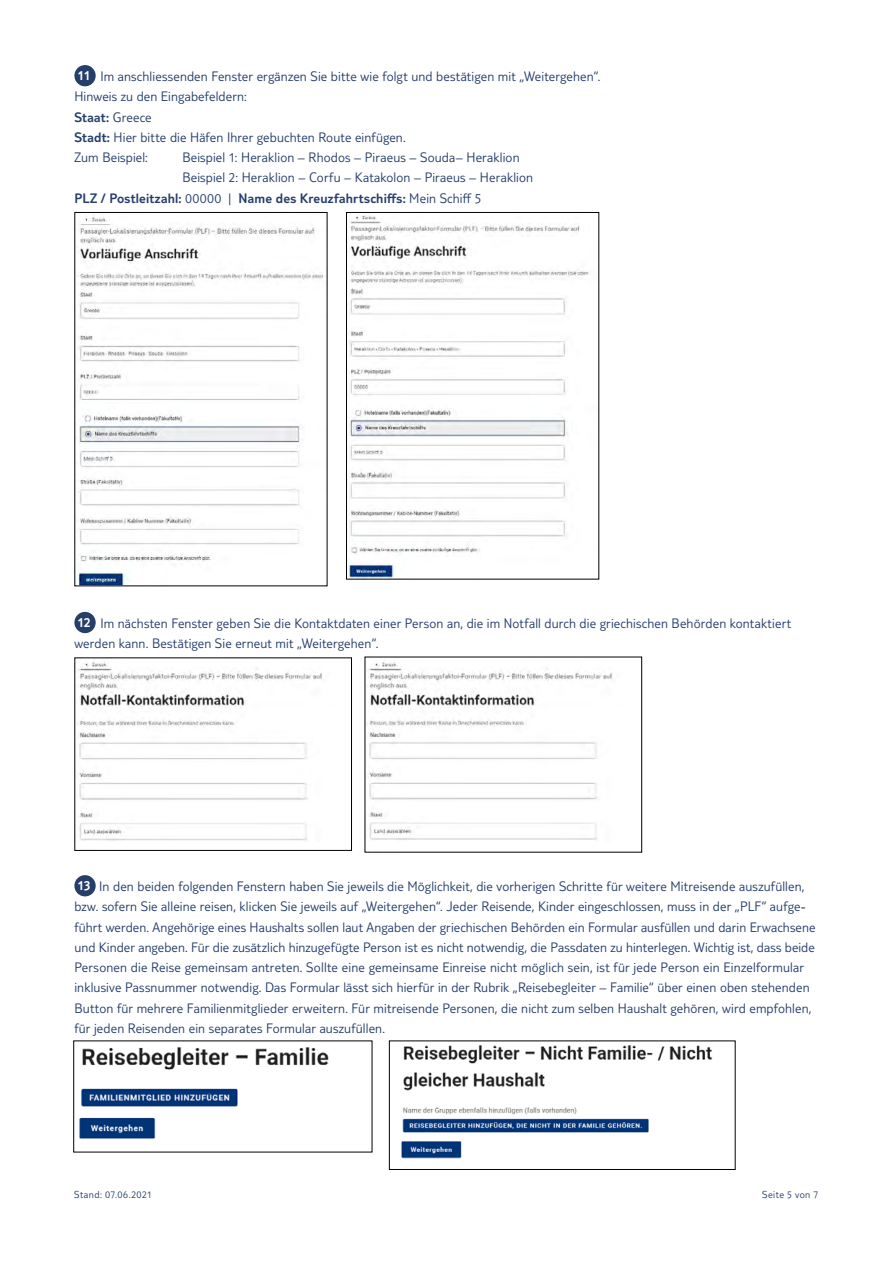
<style>
.page{position:relative;width:893px;height:1263px;background:#fff}
.page>*{position:absolute;margin:0;border:0;box-sizing:border-box;transform-origin:0 0}
.t1{font:300 14.25px/20.2px "TUI Type";letter-spacing:.01em;color:#253e6a}
.t2{font:300 14.25px "TUI Type";letter-spacing:.015em;color:#253e6a}
.t3{font:300 10.5px "TUI Type";letter-spacing:.035em;color:#253e6a}
.s1{color:#fff}
.s2{font-style:inherit}
</style>
<div class="page">
<div style="left:74px;top:65px;width:22px;height:21px;background:#253e6a;border-radius:50%"></div>
<div style="left:74px;top:612px;width:22px;height:21px;background:#253e6a;border-radius:50%"></div>
<div style="left:74px;top:875px;width:22px;height:21px;background:#253e6a;border-radius:50%"></div>
<img style="left:76px;top:215px;width:247px;height:369px">
<img style="left:348px;top:215px;width:241px;height:362px">
<div style="left:346px;top:212px;width:253px;height:367px;border:1px solid #000"></div>
<img style="left:77px;top:661px;width:245px;height:180px">
<div style="left:74px;top:657px;width:278px;height:194px;border:1px solid #000"></div>
<img style="left:367px;top:661px;width:245px;height:179px">
<img style="left:79px;top:1047px;width:250px;height:92px">
<img style="left:401px;top:1045px;width:312px;height:114px">
<div style="left:389px;top:1041px;width:346px;height:129px;border:1px solid #000"></div>
<p class="t1" style="left:74px;top:66px;width:528px"><span class="s1">11</span> Im anschliessenden Fenster ergänzen Sie bitte wie folgt und bestätigen mit „Weitergehen“.<br>Hinweis zu den Eingabefeldern:<br><span class="s2">Staat:</span> Greece<br><span class="s2">Stadt:</span> Hier bitte die Häfen Ihrer gebuchten Route einfügen.<br>Zum Beispiel:</p>
<p class="t1" style="left:182px;top:147px;width:339px">Beispiel 1: Heraklion – Rhodos – Piraeus – Souda– Heraklion</p>
<p class="t1" style="left:182px;top:167px;width:352px">Beispiel 2: Heraklion – Corfu – Katakolon – Piraeus – Heraklion</p>
<p class="t2" style="left:74px;top:190px;width:409px">PLZ / Postleitzahl: <span class="s2">00000 |</span> Name des Kreuzfahrtschiffs: <span class="s2">Mein Schiff 5</span></p>
<p class="t1" style="left:74px;top:613px;width:718px"><span class="s1">12</span> Im nächsten Fenster geben Sie die Kontaktdaten einer Person an, die im Notfall durch die griechischen Behörden kontaktiert werden kann. Bestätigen Sie erneut mit „Weitergehen“.</p>
<p class="t1" style="left:74px;top:876px;width:743px"><span class="s1">13</span> In den beiden folgenden Fenstern haben Sie jeweils die Möglichkeit, die vorherigen Schritte für weitere Mitreisende auszufüllen, bzw. sofern Sie alleine reisen, klicken Sie jeweils auf „Weitergehen“. Jeder Reisende, Kinder eingeschlossen, muss in der „PLF“ aufge&shy;führt werden. Angehörige eines Haushalts sollen laut Angaben der griechischen Behörden ein Formular ausfüllen und darin Erwachsene und Kinder angeben. Für die zusätzlich hinzugefügte Person ist es nicht notwendig, die Passdaten zu hinterlegen. Wichtig ist, dass beide Personen die Reise gemeinsam antreten. Sollte eine gemeinsame Einreise nicht möglich sein, ist für jede Person ein Einzelformular inklusive Passnummer notwendig. Das Formular lässt sich hierfür in der Rubrik „Reisebegleiter – Familie“ über einen oben stehenden Button für mehrere Familienmitglieder erweitern. Für mitreisende Personen, die nicht zum selben Haushalt gehören, wird empfohlen, für jeden Reisenden ein separates Formular auszufüllen.</p>
<p class="t3" style="left:74px;top:1188px;width:79px">Stand: 07.06.2021</p>
<p class="t3" style="left:762px;top:1188px;width:58px">Seite 5 von 7</p>
</div>
